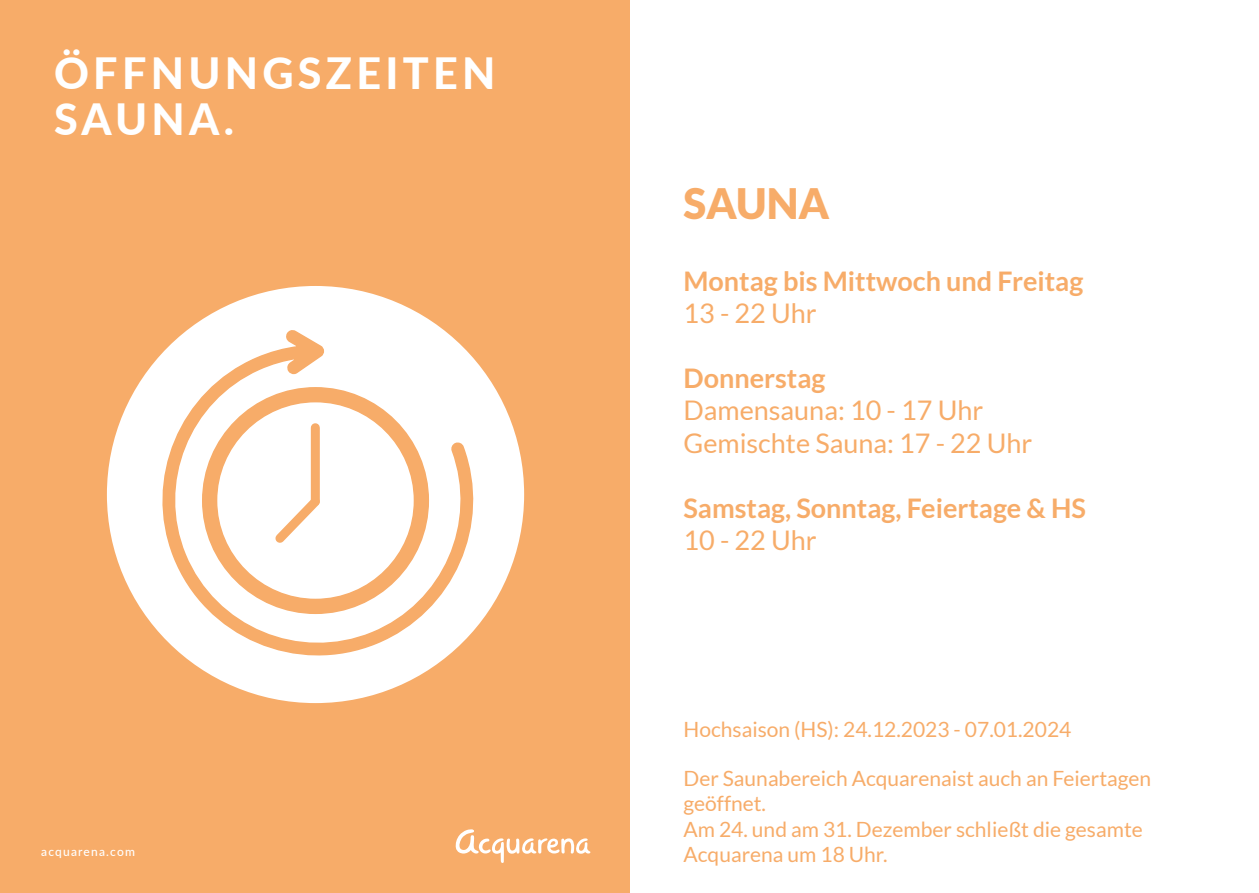
<style>
.page{position:relative;width:1259px;height:893px;background:#fff}
.page>*{position:absolute;margin:0;border:0;box-sizing:border-box;transform-origin:0 0}
.t1{font:800 43.05px/46.3px "Lato";letter-spacing:.1em;color:#fff}
.t2{font:900 42px "Lato";color:#f7ac69}
.t3{font:700 27px "Lato";color:#f7ac69}
.t4{font:27px/32.4px "Lato";color:#f7ac69}
.t5{font:21px/25.2px "Lato";color:#f7ac69}
.t6{font:500 12px "Lato";letter-spacing:.1em;color:#fff}
</style>
<div class="page">
<div style="left:0;top:0;width:629px;height:893px;background:#f7ac69"></div>
<div style="left:107px;top:286px;width:417px;height:417px;background:#fff;border-radius:50%"></div>
<svg style="left:142px;top:329px;width:351px;height:347px"></svg>
<div style="left:311px;top:428px;width:9px;height:73px;background:#f7ac69"></div>
<svg style="left:267px;top:489px;width:61px;height:62px"></svg>
<svg style="left:455px;top:829px;width:135px;height:34px"></svg>
<h1 class="t1" style="left:54px;top:48px;width:443px">ÖFFNUNGSZEITEN<br>SAUNA.</h1>
<p class="t6" style="left:41px;top:843px;width:95px">acquarena.com</p>
<h2 class="t2" style="left:683px;top:179px;width:147px">SAUNA</h2>
<p class="t3" style="left:683px;top:265px;width:401px">Montag bis Mittwoch und Freitag</p>
<p class="t4" style="left:683px;top:297px;width:135px">13 - 22 Uhr</p>
<p class="t3" style="left:683px;top:363px;width:143px">Donnerstag</p>
<p class="t4" style="left:683px;top:394px;width:350px">Damensauna: 10 - 17 Uhr<br>Gemischte Sauna: 17 - 22 Uhr</p>
<p class="t3" style="left:683px;top:492px;width:404px">Samstag, Sonntag, Feiertage &amp; HS</p>
<p class="t4" style="left:683px;top:524px;width:135px">10 - 22 Uhr</p>
<p class="t5" style="left:683px;top:716px;width:389px">Hochsaison (HS): 24.12.2023 - 07.01.2024</p>
<p class="t5" style="left:683px;top:766px;width:469px">Der Saunabereich Acquarenaist auch an Feiertagen geöffnet.<br>Am 24. und am 31. Dezember schließt die gesamte<br>Acquarena um 18 Uhr.</p>
</div>
